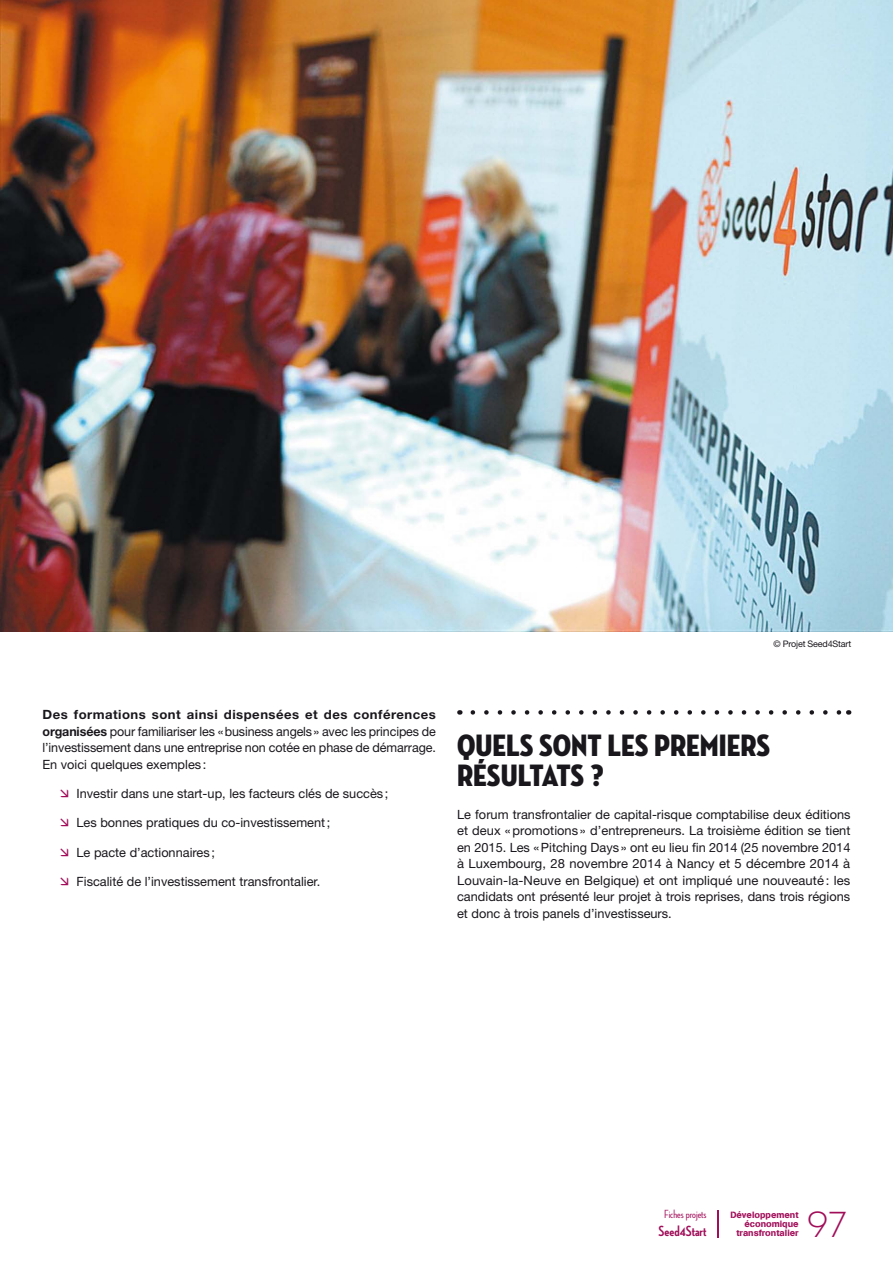
<style>
.page{position:relative;width:893px;height:1263px;background:#fff}
.page>*{position:absolute;margin:0;border:0;box-sizing:border-box;transform-origin:0 0}
.t1{font:300 36px "Intro";color:#a10d59}
.t2{font:31.5px/30px "Neutraface Condensed Titling";color:#1a171c}
.t3{font:700 15px "Neutraface Condensed";color:#a10d59}
.t4{font:12.75px/16.5px "Helvetica Neue LT Std";color:#1a171c;text-align:justify}
.t5{font:500 12px "Neutraface Condensed";color:#a10d59}
.t6{font:9px/9px "AG Book Stencil";color:#a10d59;text-align:right}
.t7{font:9px "Helvetica Neue LT Std";letter-spacing:-.02em;color:#1a171c}
.s1{font-weight:700}
</style>
<div class="page">
<hr style="left:717px;top:1210px;width:2px;height:28px;background:#a10d59">
<svg style="left:473px;top:710px;width:368px;height:5px"></svg>
<img style="left:0;top:0;width:893px;height:631px">
<p class="t7" style="left:774px;top:638px;width:79px">© Projet Seed4Start</p>
<p class="t4" style="left:43px;top:706px;width:395px"><span class="s1">Des formations sont ainsi dispensées et des conférences organisées</span> pour familiariser les «business angels» avec les principes de l’investissement dans une entreprise non cotée en phase de démarrage.<br>En voici quelques exemples :</p>
<p class="t4" style="left:77px;top:785px;width:313px">Investir dans une start-up, les facteurs clés de succès;</p>
<p class="t4" style="left:77px;top:814px;width:255px">Les bonnes pratiques du co-investissement;</p>
<p class="t4" style="left:77px;top:844px;width:140px">Le pacte d’actionnaires;</p>
<p class="t4" style="left:77px;top:873px;width:245px">Fiscalité de l’investissement transfrontalier.</p>
<h2 class="t2" style="left:457px;top:731px;width:315px">QUELS SONT LES PREMIERS<br>RÉSULTATS ?</h2>
<p class="t4" style="left:457px;top:806px;width:395px">Le forum transfrontalier de capital-risque comptabilise deux éditions et deux «promotions » d’entrepreneurs. La troisième édition se tient en 2015. Les «Pitching Days» ont eu lieu fin 2014 (25 novembre 2014 à Luxembourg, 28 novembre 2014 à Nancy et 5 décembre 2014 à Louvain-la-Neuve en Belgique) et ont impliqué une nouveauté : les candidats ont présenté leur projet à trois reprises, dans trois régions et donc à trois panels d’investisseurs.</p>
<p class="t5" style="left:664px;top:1208px;width:44px">Fiches projets</p>
<p class="t3" style="left:658px;top:1223px;width:50px">Seed4Start</p>
<p class="t6" style="left:730px;top:1210px;width:70px">Développement économique transfrontalier</p>
<h1 class="t1" style="left:807px;top:1202px;width:41px">97</h1>
</div>
